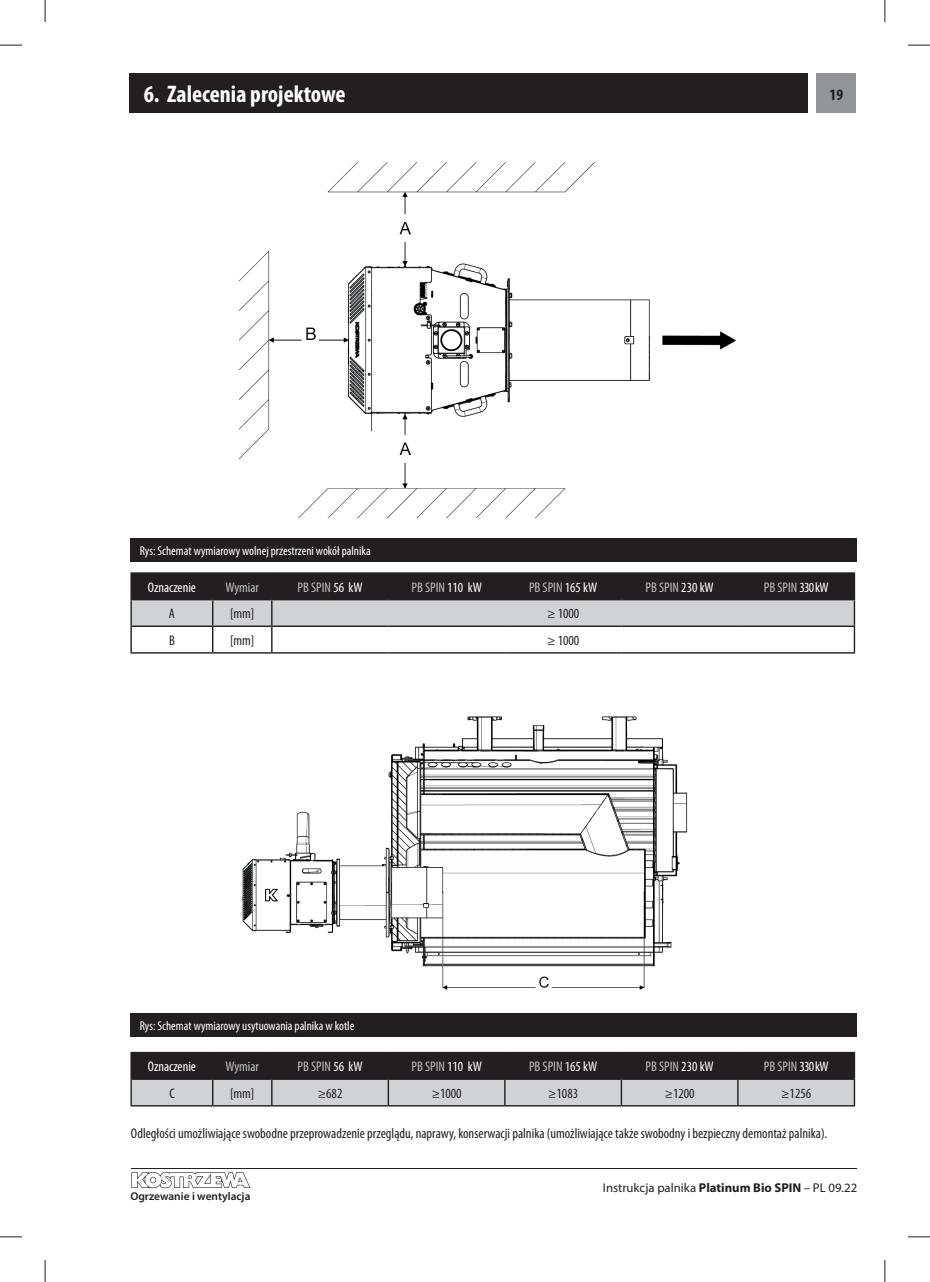
<style>
.page{position:relative;width:930px;height:1282px;background:#fff}
.page>*{position:absolute;margin:0;border:0;box-sizing:border-box;transform-origin:0 0}
.t1{font:700 condensed 24px "Myriad Pro";color:#fff}
.t2{font:700 condensed 16px "Myriad Pro";color:#231f20}
.t3{font:condensed 14.2px "Myriad Pro";color:#231f20}
.t4{font:condensed 14px "Myriad Pro";color:#bcbdc0}
.t5{font:condensed 14px "Myriad Pro";color:#231f20}
.t6{font:condensed 14px "Myriad Pro";color:#fff}
.t7{font:condensed 12.8px "Myriad Pro";color:#fff}
.t8{font:12.8px "Myriad Pro";color:#231f20}
.t9{font:600 11.4px "Myriad Pro";color:#231f20}
.s1{color:#fff}
.s2{font-weight:700}
</style>
<div class="page">
<svg style="left:45px;top:0;width:1px;height:22px"></svg>
<svg style="left:884px;top:1260px;width:1px;height:21px"></svg>
<svg style="left:908px;top:45px;width:22px;height:1px"></svg>
<svg style="left:0;top:1236px;width:22px;height:1px"></svg>
<svg style="left:0;top:45px;width:22px;height:1px"></svg>
<svg style="left:908px;top:1236px;width:22px;height:1px"></svg>
<svg style="left:884px;top:0;width:1px;height:22px"></svg>
<svg style="left:45px;top:1260px;width:1px;height:21px"></svg>
<div style="left:816px;top:74px;width:40px;height:39px;background:#939598"></div>
<hr style="left:131px;top:1167px;width:726px;height:1px;background:#231f20">
<svg style="left:131px;top:1172px;width:119px;height:16px"></svg>
<div style="left:130px;top:74px;width:678px;height:39px;background:#231f20"></div>
<img style="left:239px;top:162px;width:497px;height:357px">
<img style="left:242px;top:716px;width:446px;height:274px">
<div style="left:130px;top:538px;width:726px;height:23px;background:#231f20"></div>
<div style="left:130px;top:1012px;width:726px;height:24px;background:#231f20"></div>
<hr style="left:130px;top:572px;width:83px;height:1px;background:#231f20">
<hr style="left:130px;top:573px;width:2px;height:26px;background:#231f20">
<hr style="left:213px;top:572px;width:59px;height:1px;background:#231f20">
<hr style="left:272px;top:572px;width:116px;height:1px;background:#231f20">
<hr style="left:388px;top:572px;width:117px;height:1px;background:#231f20">
<hr style="left:505px;top:572px;width:116px;height:1px;background:#231f20">
<hr style="left:621px;top:572px;width:117px;height:1px;background:#231f20">
<hr style="left:738px;top:572px;width:117px;height:1px;background:#231f20">
<hr style="left:130px;top:599px;width:83px;height:1px;background:#231f20">
<hr style="left:130px;top:600px;width:2px;height:25px;background:#231f20">
<hr style="left:130px;top:625px;width:83px;height:2px;background:#231f20">
<hr style="left:130px;top:627px;width:2px;height:25px;background:#231f20">
<svg style="left:131px;top:573px;width:724px;height:79px"></svg>
<hr style="left:130px;top:652px;width:83px;height:1px;background:#231f20">
<hr style="left:213px;top:652px;width:59px;height:1px;background:#231f20">
<hr style="left:272px;top:652px;width:116px;height:1px;background:#231f20">
<hr style="left:388px;top:652px;width:117px;height:1px;background:#231f20">
<hr style="left:505px;top:652px;width:116px;height:1px;background:#231f20">
<hr style="left:621px;top:652px;width:117px;height:1px;background:#231f20">
<hr style="left:738px;top:652px;width:117px;height:1px;background:#231f20">
<hr style="left:130px;top:1051px;width:83px;height:2px;background:#231f20">
<hr style="left:130px;top:1053px;width:2px;height:25px;background:#231f20">
<hr style="left:213px;top:1051px;width:59px;height:2px;background:#231f20">
<hr style="left:272px;top:1051px;width:116px;height:2px;background:#231f20">
<hr style="left:388px;top:1051px;width:117px;height:2px;background:#231f20">
<hr style="left:505px;top:1051px;width:116px;height:2px;background:#231f20">
<hr style="left:621px;top:1051px;width:117px;height:2px;background:#231f20">
<hr style="left:738px;top:1051px;width:117px;height:2px;background:#231f20">
<hr style="left:130px;top:1078px;width:83px;height:1px;background:#231f20">
<hr style="left:130px;top:1079px;width:2px;height:25px;background:#231f20">
<svg style="left:131px;top:1052px;width:724px;height:52px;background:#727072"></svg>
<hr style="left:130px;top:1104px;width:83px;height:2px;background:#231f20">
<hr style="left:213px;top:1104px;width:59px;height:2px;background:#231f20">
<hr style="left:272px;top:1104px;width:116px;height:2px;background:#231f20">
<hr style="left:388px;top:1104px;width:117px;height:2px;background:#231f20">
<hr style="left:505px;top:1104px;width:116px;height:2px;background:#231f20">
<hr style="left:621px;top:1104px;width:117px;height:2px;background:#231f20">
<hr style="left:738px;top:1104px;width:117px;height:2px;background:#231f20">
<h1 class="t1" style="left:144px;top:79px;width:203px">6. Zalecenia projektowe</h1>
<p class="t7" style="left:140px;top:543px;width:232px">Rys: Schemat wymiarowy wolnej przestrzeni wokół palnika</p>
<p class="t2" style="left:829px;top:84px;width:15px">19</p>
<p class="t6" style="left:148px;top:578px;width:50px">Oznaczenie</p>
<p class="t4" style="left:225px;top:578px;width:35px">Wymiar</p>
<p class="t4" style="left:298px;top:578px;width:67px">PB SPIN <span class="s1">56 kW</span></p>
<p class="t4" style="left:411px;top:578px;width:72px">PB SPIN <span class="s1">110 kW</span></p>
<p class="t4" style="left:529px;top:578px;width:70px">PB SPIN <span class="s1">165 kW</span></p>
<p class="t4" style="left:645px;top:578px;width:70px">PB SPIN <span class="s1">230 kW</span></p>
<p class="t4" style="left:764px;top:578px;width:66px">PB SPIN <span class="s1">330 kW</span></p>
<p class="t5" style="left:169px;top:605px;width:8px">A</p>
<p class="t5" style="left:230px;top:605px;width:26px">[mm]</p>
<p class="t5" style="left:547px;top:605px;width:34px">≥ 1000</p>
<p class="t5" style="left:169px;top:631px;width:7px">B</p>
<p class="t5" style="left:230px;top:631px;width:26px">[mm]</p>
<p class="t5" style="left:547px;top:631px;width:34px">≥ 1000</p>
<p class="t7" style="left:140px;top:1017px;width:216px">Rys: Schemat wymiarowy usytuowania palnika w kotle</p>
<p class="t6" style="left:148px;top:1057px;width:50px">Oznaczenie</p>
<p class="t4" style="left:225px;top:1057px;width:35px">Wymiar</p>
<p class="t4" style="left:298px;top:1057px;width:67px">PB SPIN <span class="s1">56 kW</span></p>
<p class="t4" style="left:411px;top:1057px;width:72px">PB SPIN <span class="s1">110 kW</span></p>
<p class="t4" style="left:529px;top:1057px;width:70px">PB SPIN <span class="s1">165 kW</span></p>
<p class="t4" style="left:645px;top:1057px;width:70px">PB SPIN <span class="s1">230 kW</span></p>
<p class="t4" style="left:764px;top:1057px;width:66px">PB SPIN <span class="s1">330 kW</span></p>
<p class="t5" style="left:169px;top:1084px;width:7px">C</p>
<p class="t5" style="left:230px;top:1084px;width:26px">[mm]</p>
<p class="t5" style="left:318px;top:1084px;width:26px">≥682</p>
<p class="t5" style="left:432px;top:1084px;width:31px">≥1000</p>
<p class="t5" style="left:548px;top:1084px;width:31px">≥1083</p>
<p class="t5" style="left:665px;top:1084px;width:31px">≥1200</p>
<p class="t5" style="left:781px;top:1084px;width:31px">≥1256</p>
<p class="t3" style="left:131px;top:1124px;width:698px">Odległości umożliwiające swobodne przeprowadzenie przeglądu, naprawy, konserwacji palnika (umożliwiające także swobodny i bezpieczny demontaż palnika).</p>
<p class="t9" style="left:130px;top:1188px;width:122px">Ogrzewanie i wentylacja</p>
<p class="t8" style="left:603px;top:1180px;width:256px">Instrukcja palnika <span class="s2">Platinum Bio SPIN</span> – PL 09.22</p>
</div>
